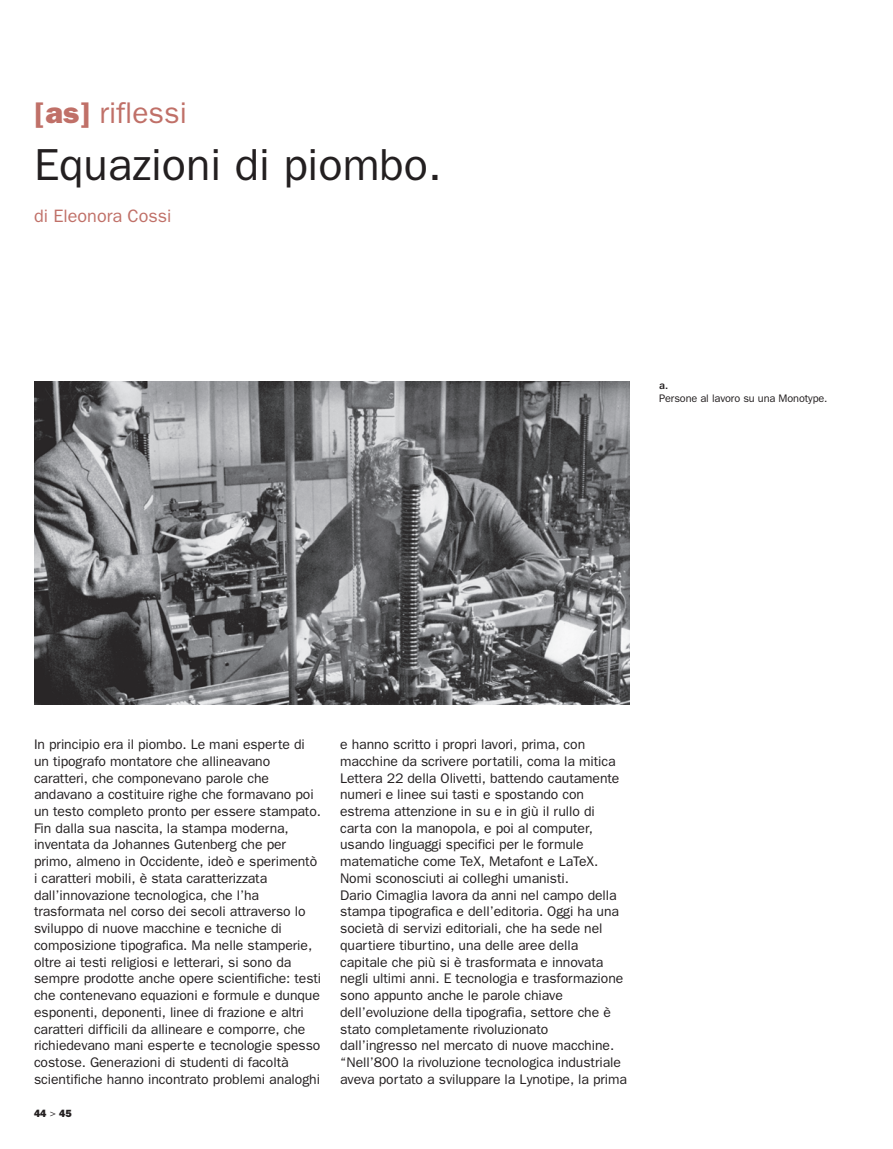
<style>
.page{position:relative;width:893px;height:1149px;background:#fff}
.page>*{position:absolute;margin:0;border:0;box-sizing:border-box;transform-origin:0 0}
.t1{font:45px "Franklin Gothic";color:#231f20}
.t2{font:30px "Franklin Gothic";color:#c07068}
.t3{font:18px "Franklin Gothic";color:#c07068}
.t4{font:13.95px/16.8px "Franklin Gothic";letter-spacing:-.005em;color:#231f20}
.t5{font:10.95px "Franklin Gothic";letter-spacing:-.01em;color:#231f20}
.t6{font:500 condensed 10.95px "Franklin Gothic";color:#231f20;scale:1.2 1}
.t7{font:800 10.5px "Franklin Gothic";color:#231f20}
.s1{font-weight:800}
.s2{font-weight:400}
</style>
<div class="page">
<img style="left:34px;top:381px;width:595px;height:323px">
<h2 class="t2" style="left:34px;top:96px;width:155px"><span class="s1">[as]</span> riflessi</h2>
<h1 class="t1" style="left:34px;top:139px;width:409px">Equazioni di piombo.</h1>
<p class="t3" style="left:34px;top:206px;width:139px">di Eleonora Cossi</p>
<p class="t6" style="left:659px;top:379px;width:9px">a.</p>
<p class="t5" style="left:659px;top:392px;width:170px">Persone al lavoro su una Monotype.</p>
<p class="t4" style="left:34px;top:736px;width:289px">In principio era il piombo. Le mani esperte di un tipografo montatore che allineavano caratteri, che componevano parole che andavano a costituire righe che formavano poi un testo completo pronto per essere stampato.<br>Fin dalla sua nascita, la stampa moderna, inventata da Johannes Gutenberg che per primo, almeno in Occidente, ideò e sperimentò i caratteri mobili, è stata caratterizzata dall’innovazione tecnologica, che l’ha trasformata nel corso dei secoli attraverso lo sviluppo di nuove macchine e tecniche di composizione tipografica. Ma nelle stamperie, oltre ai testi religiosi e letterari, si sono da sempre prodotte anche opere scientifiche: testi che contenevano equazioni e formule e dunque esponenti, deponenti, linee di frazione e altri caratteri difficili da allineare e comporre, che richiedevano mani esperte e tecnologie spesso costose. Generazioni di studenti di facoltà scientifiche hanno incontrato problemi analoghi</p>
<p class="t4" style="left:340px;top:736px;width:288px">e hanno scritto i propri lavori, prima, con macchine da scrivere portatili, coma la mitica Lettera 22 della Olivetti, battendo cautamente numeri e linee sui tasti e spostando con estrema attenzione in su e in giù il rullo di carta con la manopola, e poi al computer, usando linguaggi specifici per le formule matematiche come TeX, Metafont e LaTeX.<br>Nomi sconosciuti ai colleghi umanisti.<br>Dario Cimaglia lavora da anni nel campo della stampa tipografica e dell’editoria. Oggi ha una società di servizi editoriali, che ha sede nel quartiere tiburtino, una delle aree della capitale che più si è trasformata e innovata negli ultimi anni. E tecnologia e trasformazione sono appunto anche le parole chiave dell’evoluzione della tipografia, settore che è stato completamente rivoluzionato dall’ingresso nel mercato di nuove macchine. “Nell’800 la rivoluzione tecnologica industriale aveva portato a sviluppare la Lynotipe, la prima</p>
<p class="t7" style="left:34px;top:1108px;width:39px">44 <span class="s2">&gt;</span> 45</p>
</div>
